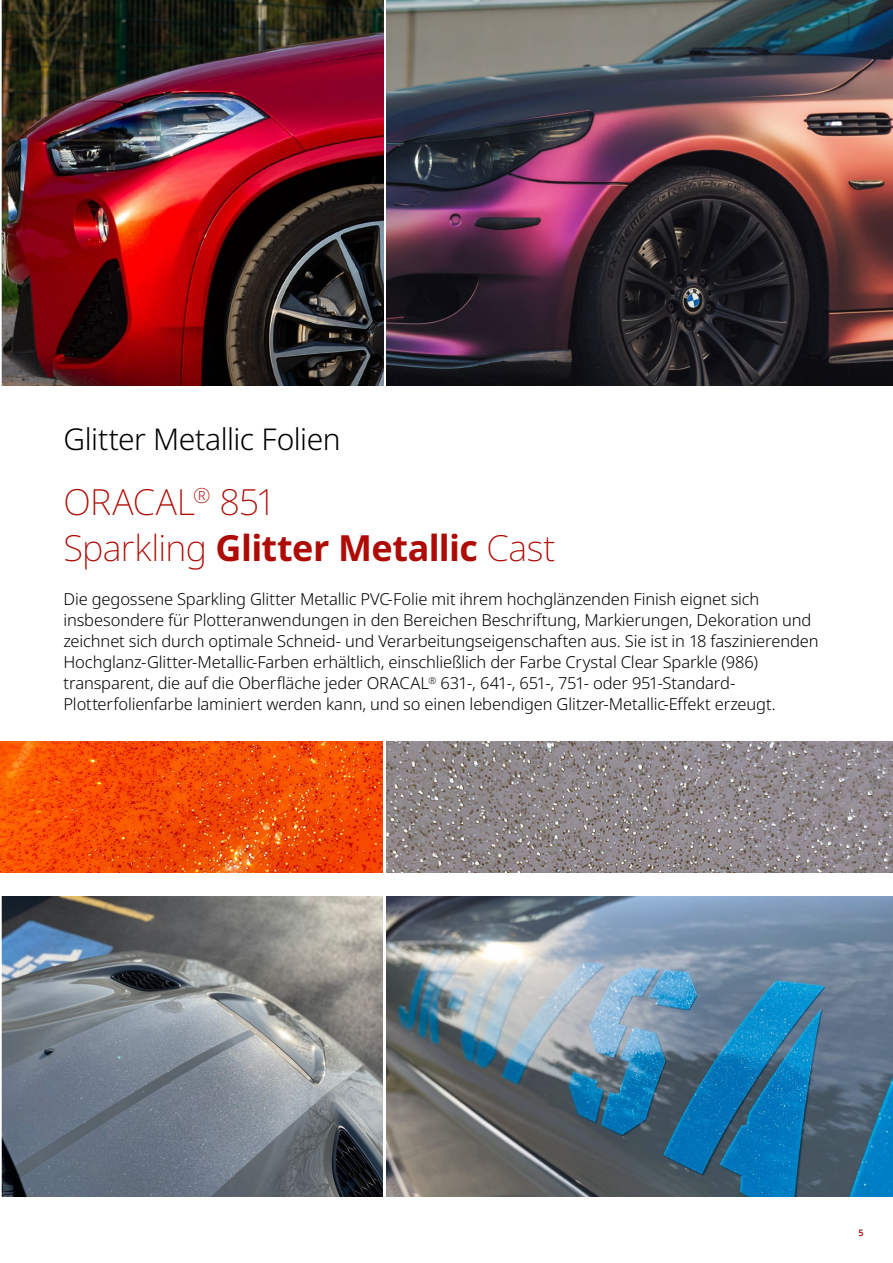
<style>
.page{position:relative;width:893px;height:1263px;background:#fff}
.page>*{position:absolute;margin:0;border:0;box-sizing:border-box;transform-origin:0 0}
.Heading{font:700 36px "Noto Sans";letter-spacing:-.02em;color:#ae0b05}
.Heading-2{font:200 36px "Noto Sans";letter-spacing:-.02em;color:#ae0b05}
.Heading-3{font:300 30px "Noto Sans";letter-spacing:-.015em;color:#000}
.Body_text{font:300 16.5px/21px "Noto Sans";letter-spacing:-.01em;color:#000}
.t1{font:600 9px "Noto Sans";color:#ae0b05}
.s1{font-weight:200}
</style>
<div class="page">
<img style="left:387px;top:0;width:506px;height:386px">
<img style="left:2px;top:0;width:381px;height:386px">
<img style="left:2px;top:896px;width:381px;height:300px">
<img style="left:387px;top:896px;width:506px;height:300px">
<img style="left:0;top:742px;width:383px;height:131px">
<img style="left:387px;top:742px;width:506px;height:131px">
<p class="Heading-3" style="left:64px;top:418px;width:279px">Glitter Metallic Folien</p>
<p class="Heading-2" style="left:64px;top:477px;width:214px">ORACAL<sup>®</sup> 851</p>
<p class="Heading" style="left:64px;top:522px;width:493px"><span class="s1">Sparkling</span> Glitter Metallic <span class="s1">Cast</span></p>
<p class="Body_text" style="left:64px;top:589px;width:757px">Die gegossene Sparkling Glitter Metallic PVC-Folie mit ihrem hochglänzenden Finish eignet sich insbesondere für Plotteranwendungen in den Bereichen Beschriftung, Markierungen, Dekoration und zeichnet sich durch optimale Schneid- und Verarbeitungseigenschaften aus. Sie ist in 18 faszinierenden Hochglanz-Glitter-Metallic-Farben erhältlich, einschließlich der Farbe Crystal Clear Sparkle (986) transparent, die auf die Oberfläche jeder ORACAL<sup>®</sup> 631-, 641-, 651-, 751- oder 951-Standard-Plotterfolienfarbe laminiert werden kann, und so einen lebendigen Glitzer-Metallic-Effekt erzeugt.</p>
<p class="t1" style="left:858px;top:1226px;width:7px">5</p>
</div>
